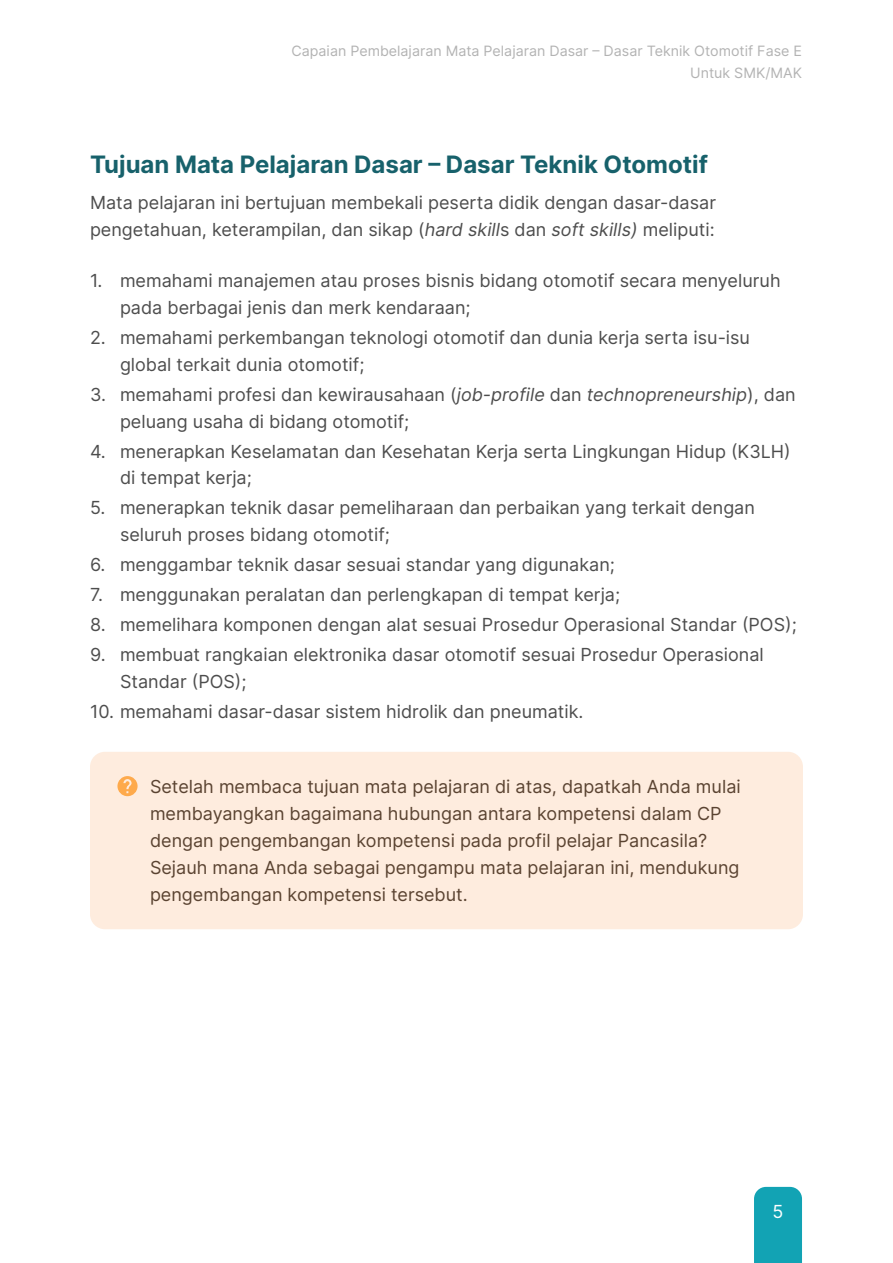
<style>
.page{position:relative;width:893px;height:1263px;background:#fff}
.page>*{position:absolute;margin:0;border:0;box-sizing:border-box;transform-origin:0 0}
.Heading_1{font:700 24px "Inter";color:#17616b}
.t1{font:18px/26.8px "Inter";color:#4d4d4d}
.Orange{font:18px/26.8px "Inter";color:#5a4331}
.t2{font:18px "Inter";color:#fff}
.t3{font:14.25px/22.2px "Inter";color:#b3b3b3;text-align:right}
.s1{font-style:italic}
</style>
<div class="page">
<div style="left:754px;top:1187px;width:48px;height:76px;background:#12a3b4"></div>
<div style="left:90px;top:752px;width:713px;height:177px;background:#feecde;border-radius:15px"></div>
<svg style="left:117px;top:776px;width:21px;height:20px"></svg>
<p class="t3" style="left:292px;top:39px;width:512px">Capaian Pembelajaran Mata Pelajaran Dasar – Dasar Teknik Otomotif Fase E<br>Untuk SMK/MAK</p>
<p class="Heading_1" style="left:90px;top:147px;width:619px">Tujuan Mata Pelajaran Dasar – Dasar Teknik Otomotif</p>
<p class="t1" style="left:90px;top:189px;width:627px">Mata pelajaran ini bertujuan membekali peserta didik dengan dasar-dasar pengetahuan, keterampilan, dan sikap (<span class="s1">hard skill</span>s dan <span class="s1">soft skills)</span> meliputi:</p>
<p class="t1" style="left:120px;top:267px;width:662px;text-indent:-30px">1. memahami manajemen atau proses bisnis bidang otomotif secara menyeluruh pada berbagai jenis dan merk kendaraan;</p>
<p class="t1" style="left:120px;top:323px;width:632px;text-indent:-30px">2. memahami perkembangan teknologi otomotif dan dunia kerja serta isu-isu global terkait dunia otomotif;</p>
<p class="t1" style="left:120px;top:380px;width:677px;text-indent:-30px">3. memahami profesi dan kewirausahaan (<span class="s1">job-profile</span> dan <span class="s1">technopreneurship</span>), dan peluang usaha di bidang otomotif;</p>
<p class="t1" style="left:120px;top:437px;width:672px;text-indent:-30px">4. menerapkan Keselamatan dan Kesehatan Kerja serta Lingkungan Hidup (K3LH) di tempat kerja;</p>
<p class="t1" style="left:120px;top:494px;width:636px;text-indent:-30px">5. menerapkan teknik dasar pemeliharaan dan perbaikan yang terkait dengan seluruh proses bidang otomotif;</p>
<p class="t1" style="left:90px;top:551px;width:526px">6. menggambar teknik dasar sesuai standar yang digunakan;</p>
<p class="t1" style="left:90px;top:581px;width:532px">7. menggunakan peralatan dan perlengkapan di tempat kerja;</p>
<p class="t1" style="left:90px;top:611px;width:708px">8. memelihara komponen dengan alat sesuai Prosedur Operasional Standar (POS);</p>
<p class="t1" style="left:120px;top:640px;width:645px;text-indent:-30px">9. membuat rangkaian elektronika dasar otomotif sesuai Prosedur Operasional<br>Standar (POS);</p>
<p class="t1" style="left:90px;top:697px;width:495px">10. memahami dasar-dasar sistem hidrolik dan pneumatik.</p>
<p class="Orange" style="left:150px;top:773px;width:592px">Setelah membaca tujuan mata pelajaran di atas, dapatkah Anda mulai membayangkan bagaimana hubungan antara kompetensi dalam CP dengan pengembangan kompetensi pada profil pelajar Pancasila?<br>Sejauh mana Anda sebagai pengampu mata pelajaran ini, mendukung pengembangan kompetensi tersebut.</p>
<p class="t2" style="left:772px;top:1198px;width:12px">5</p>
</div>
